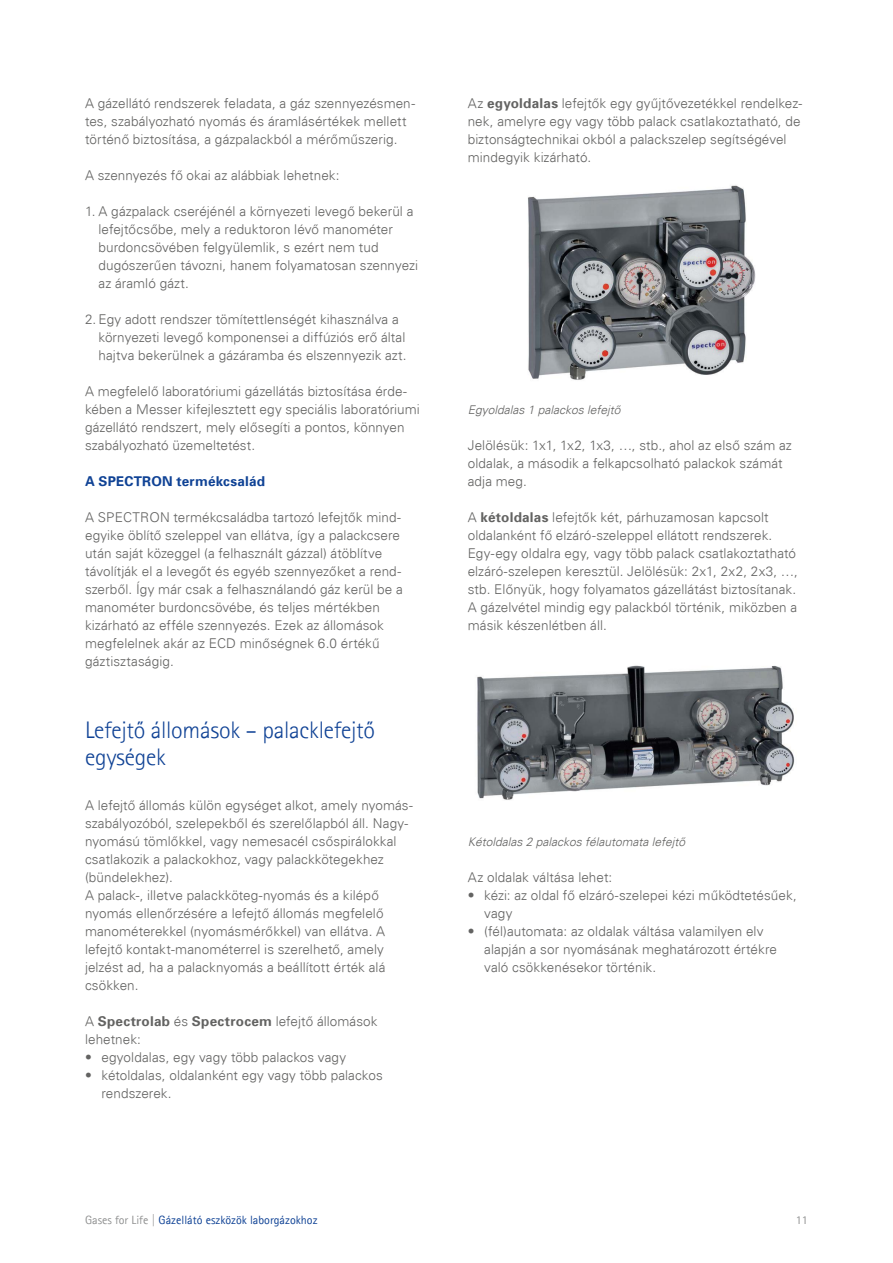
<style>
.page{position:relative;width:893px;height:1263px;background:#fff}
.page>*{position:absolute;margin:0;border:0;box-sizing:border-box;transform-origin:0 0}
.t1{font:300 24px/27px "AT Rotis Sans Serif Magyar";letter-spacing:-.01em;color:#0f4295}
.t2{font:13.5px/18px "Univers H Lightmagyar";letter-spacing:.005em;color:#636362}
.t3{font:13.5px "Univers H Boldmagyar";letter-spacing:.02em;color:#636362}
.t4{font:13.5px "Univers H Boldmagyar";letter-spacing:.015em;color:#0f4295}
.t5{font:12px "Univers H Light Oblmagyar";color:#636362}
.t6{font:12px "AT Rotis Sans Serif Magyar";color:#0f4295}
.t7{font:12px "AT Rotis Sans Serif Magyar";color:#919292}
.s1{font-family:"Univers H Lightmagyar"}
.s2{font-family:"Univers H Boldmagyar"}
.s3{color:#919292}
</style>
<div class="page">
<img style="left:528px;top:185px;width:228px;height:195px">
<img style="left:477px;top:665px;width:318px;height:135px">
<p class="t2" style="left:85px;top:94px;width:332px">A gázellátó rendszerek feladata, a gáz szennyezésmen&shy;tes, szabályozható nyomás és áramlásértékek mellett történő biztosítása, a gázpalackból a mérőműszerig.</p>
<p class="t2" style="left:85px;top:166px;width:256px">A szennyezés fő okai az alábbiak lehetnek:</p>
<p class="t2" style="left:99px;top:202px;width:321px;text-indent:-14px">1. A gázpalack cseréjénél a környezeti levegő bekerül a lefejtőcsőbe, mely a reduktoron lévő manométer burdoncsövében felgyülemlik, s ezért nem tud dugószerűen távozni, hanem folyamatosan szennyezi az áramló gázt.</p>
<p class="t2" style="left:99px;top:310px;width:310px;text-indent:-14px">2. Egy adott rendszer tömítettlenségét kihasználva a környezeti levegő komponensei a diffúziós erő által hajtva bekerülnek a gázáramba és elszennyezik azt.</p>
<p class="t2" style="left:85px;top:382px;width:336px">A megfelelő laboratóriumi gázellátás biztosítása érde-- kében a Messer kifejlesztett egy speciális laboratóriumi gázellátó rendszert, mely elősegíti a pontos, könnyen szabályozható üzemeltetést.</p>
<p class="t4" style="left:85px;top:473px;width:182px">A SPECTRON termékcsalád</p>
<p class="t2" style="left:85px;top:508px;width:319px">A SPECTRON termékcsaládba tartozó lefejtők mind&shy;egyike öblítő szeleppel van ellátva, így a palackcsere után saját közeggel (a felhasznált gázzal) átöblítve távolítják el a levegőt és egyéb szennyezőket a rend&shy;szerből. Így már csak a felhasználandó gáz kerül be a manométer burdoncsövébe, és teljes mértékben kizárható az efféle szennyezés. Ezek az állomások megfelelnek akár az ECD minőségnek 6.0 értékű gáztisztaságig.</p>
<h1 class="t1" style="left:85px;top:716px;width:291px">Lefejtő állomások – palacklefejtő egységek</h1>
<p class="t2" style="left:85px;top:796px;width:329px">A lefejtő állomás külön egységet alkot, amely nyomás&shy;szabályozóból, szelepekből és szerelőlapból áll. Nagy&shy;nyomású tömlőkkel, vagy nemesacél csőspirálokkal csatlakozik a palackokhoz, vagy palackkötegekhez (bündelekhez).<br>A palack-, illetve palackköteg-nyomás és a kilépő nyomás ellenőrzésére a lefejtő állomás megfelelő manométerekkel (nyomásmérőkkel) van ellátva. A lefejtő kontakt-manométerrel is szerelhető, amely jelzést ad, ha a palacknyomás a beállított érték alá csökken.</p>
<p class="t3" style="left:85px;top:1012px;width:294px"><span class="s1">A</span> Spectrolab <span class="s1">és</span> Spectrocem <span class="s1">lefejtő állomások</span></p>
<p class="t2" style="left:85px;top:1030px;width:57px">lehetnek:</p>
<p class="t2" style="left:85px;top:1048px;width:263px">• egyoldalas, egy vagy több palackos vagy</p>
<p class="t2" style="left:102px;top:1066px;width:283px;text-indent:-16px">• kétoldalas, oldalanként egy vagy több palackos rendszerek.</p>
<p class="t2" style="left:468px;top:94px;width:336px">Az <span class="s2">egyoldalas</span> lefejtők egy gyűjtővezetékkel rendelkez&shy;nek, amelyre egy vagy több palack csatlakoztatható, de biztonságtechnikai okból a palackszelep segítségével mindegyik kizárható.</p>
<p class="t5" style="left:468px;top:403px;width:154px">Egyoldalas 1 palackos lefejtő</p>
<p class="t2" style="left:468px;top:436px;width:326px">Jelölésük: 1x1, 1x2, 1x3, …, stb., ahol az első szám az oldalak, a második a felkapcsolható palackok számát adja meg.</p>
<p class="t2" style="left:468px;top:508px;width:332px">A <span class="s2">kétoldalas</span> lefejtők két, párhuzamosan kapcsolt oldalanként fő elzáró-szeleppel ellátott rendszerek.<br>Egy-egy oldalra egy, vagy több palack csatlakoztatható elzáró-szelepen keresztül. Jelölésük: 2x1, 2x2, 2x3, …, stb. Előnyük, hogy folyamatos gázellátást biztosítanak.<br>A gázelvétel mindig egy palackból történik, miközben a másik készenlétben áll.</p>
<p class="t5" style="left:468px;top:835px;width:219px">Kétoldalas 2 palackos félautomata lefejtő</p>
<p class="t2" style="left:468px;top:868px;width:146px">Az oldalak váltása lehet:</p>
<p class="t2" style="left:484px;top:886px;width:314px;text-indent:-16px">• kézi: az oldal fő elzáró-szelepei kézi működtetésűek, vagy</p>
<p class="t2" style="left:484px;top:922px;width:294px;text-indent:-16px">• (fél)automata: az oldalak váltása valamilyen elv alapján a sor nyomásának meghatározott értékre való csökkenésekor történik.</p>
<p class="t6" style="left:85px;top:1213px;width:234px"><span class="s3">Gases for Life |</span> Gázellátó eszközök laborgázokhoz</p>
<p class="t7" style="left:796px;top:1213px;width:13px">11</p>
</div>
